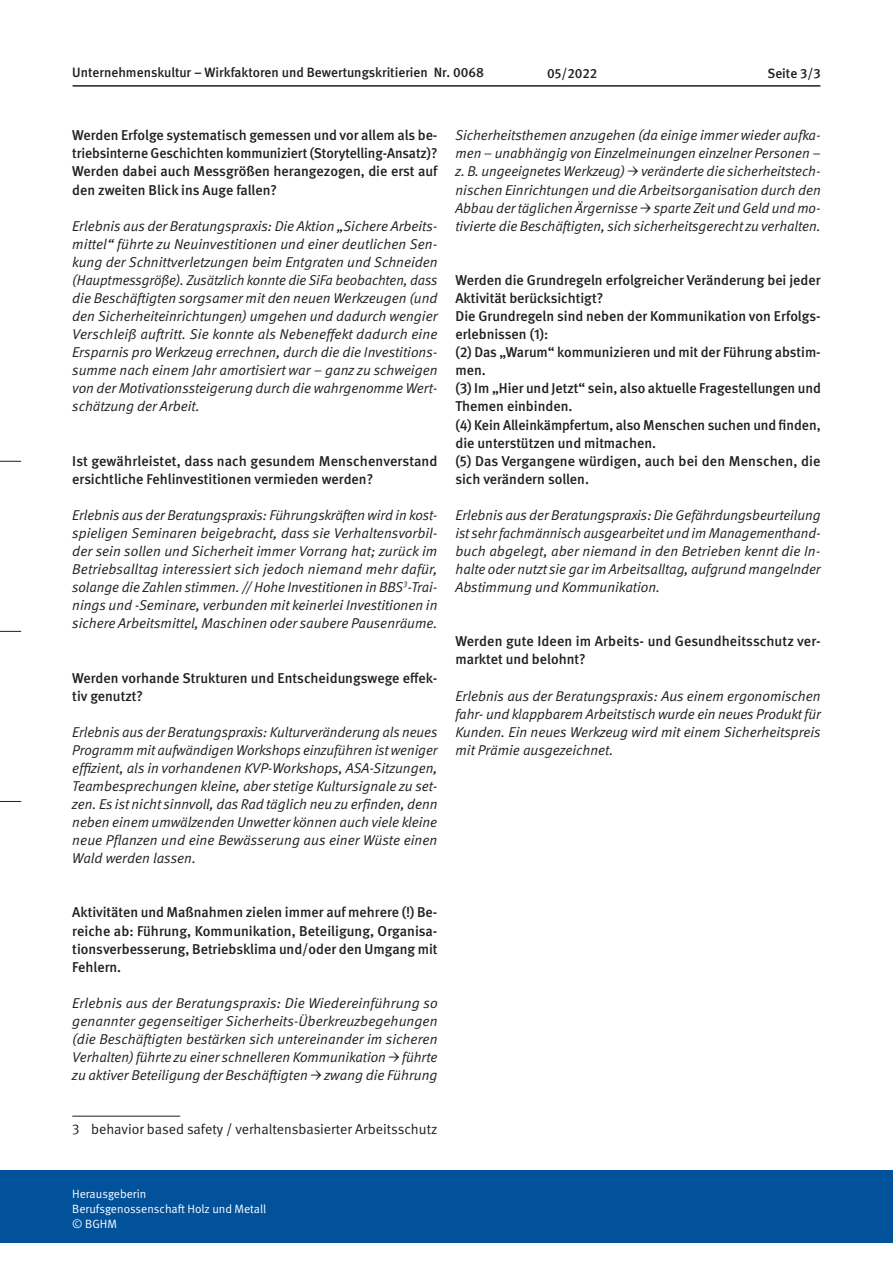
<style>
.page{position:relative;width:893px;height:1263px;background:#fff}
.page>*{position:absolute;margin:0;border:0;box-sizing:border-box;transform-origin:0 0}
.t1{font:italic 14.25px/18px "DGUV Meta";color:#231f20;text-align:justify}
.t2{font:500 14.25px/18px "DGUV Meta";color:#231f20}
.t3{font:14.25px "DGUV Meta";color:#231f20}
.t4{font:500 13.5px "DGUV Meta";color:#231f20}
.t5{font:12px/15px "DGUV Meta";color:#fff}
.s1{font-family:"DGUV Meta Serif";font-weight:500}
</style>
<div class="page">
<div style="left:0;top:1170px;width:893px;height:73px;background:#01519b"></div>
<svg style="left:0;top:461px;width:21px;height:1px"></svg>
<svg style="left:0;top:631px;width:21px;height:1px"></svg>
<svg style="left:0;top:801px;width:21px;height:1px"></svg>
<hr style="left:73px;top:85px;width:747px;height:2px;background:#231f20">
<hr style="left:72px;top:1116px;width:108px;height:1px;background:#231f20">
<p class="t4" style="left:72px;top:64px;width:413px">Unternehmenskultur − Wirkfaktoren und Bewertungskritierien Nr. 0068</p>
<p class="t4" style="left:547px;top:66px;width:52px">05/2022</p>
<p class="t4" style="left:767px;top:66px;width:55px">Seite 3/3</p>
<p class="t2" style="left:72px;top:127px;width:367px;text-align:justify">Werden Erfolge systematisch gemessen und vor allem als be&shy;triebsinterne Geschichten kommuniziert (Storytelling-Ansatz)?<br>Werden dabei auch Messgrößen herangezogen, die erst auf den zweiten Blick ins Auge fallen?</p>
<p class="t1" style="left:72px;top:217px;width:367px">Erlebnis aus der Beratungspraxis: Die Aktion „Sichere Arbeits&shy;mittel“ führte zu Neuinvestitionen und einer deutlichen Sen&shy;kung der Schnittverletzungen beim Entgraten und Schneiden (Hauptmessgröße). Zusätzlich konnte die SiFa beobachten, dass die Beschäftigten sorgsamer mit den neuen Werkzeugen (und den Sicherheiteinrichtungen) umgehen und dadurch wengier Verschleiß auftritt. Sie konnte als Nebeneffekt dadurch eine Ersparnis pro Werkzeug errechnen, durch die die Investitions&shy;summe nach einem Jahr amortisiert war − ganz zu schweigen von der Motivationssteigerung durch die wahrgenomme Wert&shy;schätzung der Arbeit.</p>
<p class="t2" style="left:72px;top:452px;width:367px">Ist gewährleistet, dass nach gesundem Menschenverstand ersichtliche Fehlinvestitionen vermieden werden?</p>
<p class="t1" style="left:72px;top:506px;width:367px">Erlebnis aus der Beratungspraxis: Führungskräften wird in kost&shy;spieligen Seminaren beigebracht, dass sie Verhaltensvorbil&shy;der sein sollen und Sicherheit immer Vorrang hat; zurück im Betriebsalltag interessiert sich jedoch niemand mehr dafür, solange die Zahlen stimmen. // Hohe Investitionen in BBS<sup>3</sup>-Trai&shy;nings und -Seminare, verbunden mit keinerlei Investitionen in sichere Arbeitsmittel, Maschinen oder saubere Pausenräume.</p>
<p class="t2" style="left:72px;top:669px;width:367px">Werden vorhande Strukturen und Entscheidungswege effek&shy;tiv genutzt?</p>
<p class="t1" style="left:72px;top:723px;width:367px">Erlebnis aus der Beratungspraxis: Kulturveränderung als neues Programm mit aufwändigen Workshops einzuführen ist weniger effizient, als in vorhandenen KVP-Workshops, ASA-Sitzungen, Teambesprechungen kleine, aber stetige Kultursignale zu set&shy;zen. Es ist nicht sinnvoll, das Rad täglich neu zu erfinden, denn neben einem umwälzenden Unwetter können auch viele kleine neue Pflanzen und eine Bewässerung aus einer Wüste einen Wald werden lassen.</p>
<p class="t1" style="left:455px;top:127px;width:367px">Sicherheitsthemen anzugehen (da einige immer wieder aufka&shy;men − unabhängig von Einzelmeinungen einzelner Personen − z. B. ungeeignetes Werkzeug) <span class="s1">→</span> veränderte die sicherheitstech&shy;nischen Einrichtungen und die Arbeitsorganisation durch den Abbau der täglichen Ärgernisse <span class="s1">→</span> sparte Zeit und Geld und mo&shy;tivierte die Beschäftigten, sich sicherheitsgerecht zu verhalten.</p>
<p class="t2" style="left:455px;top:271px;width:367px">Werden die Grundregeln erfolgreicher Veränderung bei jeder Aktivität berücksichtigt?<br>Die Grundregeln sind neben der Kommunikation von Erfolgs&shy;erlebnissen (1):<br>(2) Das „Warum“ kommunizieren und mit der Führung abstim&shy;men.<br>(3) Im „Hier und Jetzt“ sein, also aktuelle Fragestellungen und Themen einbinden.<br>(4) Kein Alleinkämpfertum, also Menschen suchen und finden, die unterstützen und mitmachen.<br>(5) Das Vergangene würdigen, auch bei den Menschen, die sich verändern sollen.</p>
<p class="t1" style="left:455px;top:506px;width:367px">Erlebnis aus der Beratungspraxis: Die Gefährdungsbeurteilung ist sehr fachmännisch ausgearbeitet und im Managementhand&shy;buch abgelegt, aber niemand in den Betrieben kennt die In&shy;halte oder nutzt sie gar im Arbeitsalltag, aufgrund mangelnder Abstimmung und Kommunikation.</p>
<p class="t2" style="left:455px;top:633px;width:367px">Werden gute Ideen im Arbeits- und Gesundheitsschutz ver&shy;marktet und belohnt?</p>
<p class="t1" style="left:455px;top:687px;width:367px">Erlebnis aus der Beratungspraxis: Aus einem ergonomischen fahr- und klappbarem Arbeitstisch wurde ein neues Produkt für Kunden. Ein neues Werkzeug wird mit einem Sicherheitspreis mit Prämie ausgezeichnet.</p>
<p class="t2" style="left:72px;top:904px;width:367px;text-align:justify">Aktivitäten und Maßnahmen zielen immer auf mehrere (!) Be&shy;reiche ab: Führung, Kommunikation, Beteiligung, Organisa&shy;tionsverbesserung, Betriebsklima und/oder den Umgang mit Fehlern.</p>
<p class="t1" style="left:72px;top:994px;width:367px">Erlebnis aus der Beratungspraxis: Die Wiedereinführung so genannter gegenseitiger Sicherheits-Überkreuzbegehungen (die Beschäftigten bestärken sich untereinander im sicheren Verhalten) führte zu einer schnelleren Kommunikation <span class="s1">→</span> führte zu aktiver Beteiligung der Beschäftigten <span class="s1">→</span> zwang die Führung</p>
<p class="t3" style="left:72px;top:1121px;width:367px">3 behavior based safety / verhaltensbasierter Arbeitsschutz</p>
<p class="t5" style="left:72px;top:1186px;width:195px">Herausgeberin<br>Berufsgenossenschaft Holz und Metall © BGHM</p>
</div>
